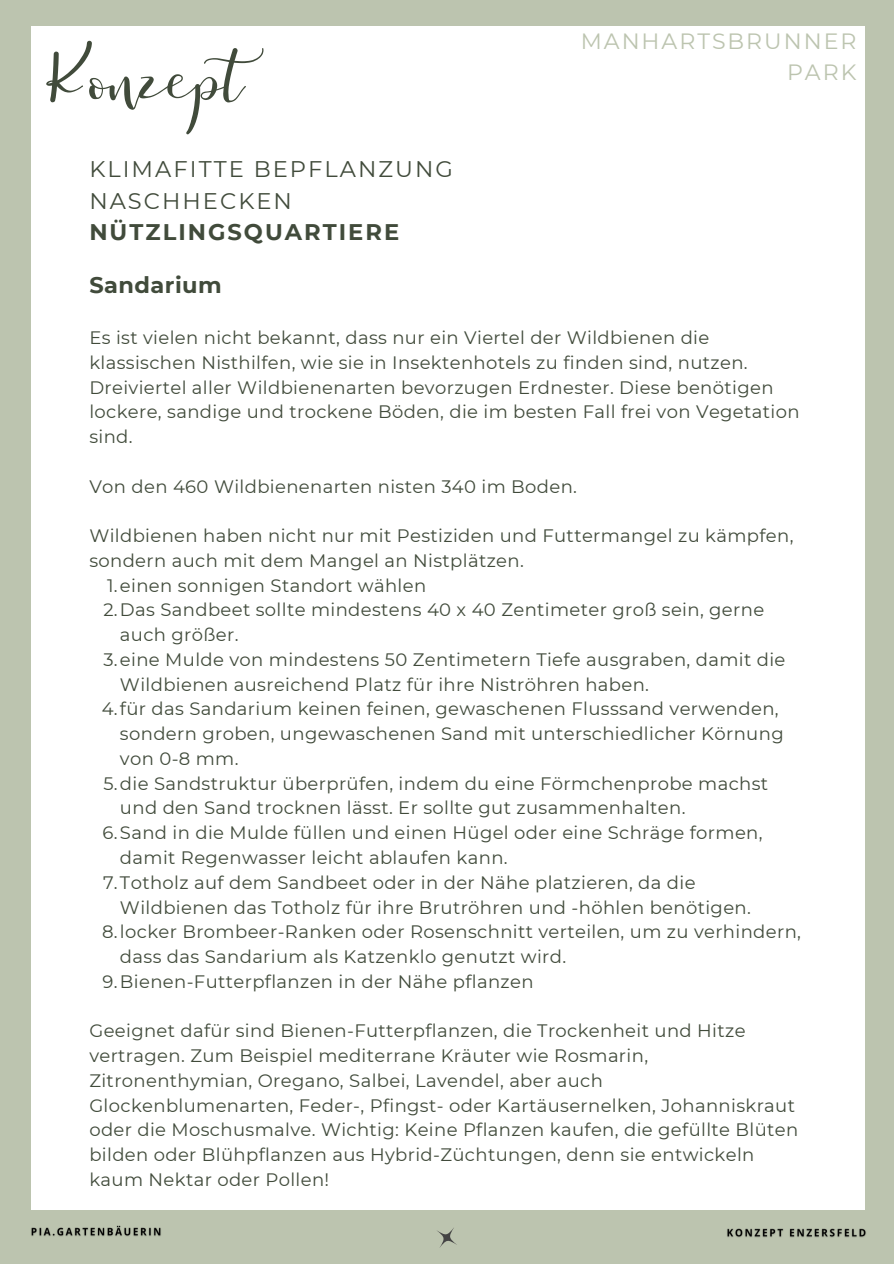
<style>
.page{position:relative;width:894px;height:1264px;background:#fff}
.page>*{position:absolute;margin:0;border:0;box-sizing:border-box;transform-origin:0 0}
.t1{font:61.65px "Just Write Solid";color:#414b3b}
.t2{font:22.65px/31.5px "Montserrat";letter-spacing:.09em;color:#414b3b}
.t3{font:700 22.5px "Montserrat";letter-spacing:.02em;color:#414b3b}
.t4{font:22.05px/30.3px "Montserrat";letter-spacing:.09em;color:#bcc4af;text-align:right}
.t5{font:18px/24.8px "Montserrat";letter-spacing:.02em;color:#414b3b}
.s1{font-weight:700}
</style>
<div class="page">
<div style="left:0;top:0;width:893px;height:1263px;background:#bcc4af"></div>
<svg style="left:437px;top:1228px;width:20px;height:20px"></svg>
<div style="left:31px;top:26px;width:833px;height:1184px;background:#fff"></div>
<img style="left:31px;top:1225px;width:130px;height:12px">
<img style="left:727px;top:1228px;width:139px;height:10px">
<h4 class="t1" style="left:46px;top:37px;width:239px">Konzept</h4>
<p class="t2" style="left:89px;top:153px;width:365px">KLIMAFITTE BEPFLANZUNG<br>NASCHHECKEN<br><span class="s1">NÜTZLINGSQUARTIERE</span></p>
<p class="t4" style="left:580px;top:26px;width:277px">MANHARTSBRUNNER<br>PARK</p>
<h2 class="t3" style="left:89px;top:271px;width:134px">Sandarium</h2>
<h1 class="t5" style="left:89px;top:325px;width:711px">Es ist vielen nicht bekannt, dass nur ein Viertel der Wildbienen die klassischen Nisthilfen, wie sie in Insektenhotels zu finden sind, nutzen.<br>Dreiviertel aller Wildbienenarten bevorzugen Erdnester. Diese benötigen lockere, sandige und trockene Böden, die im besten Fall frei von Vegetation sind.</h1>
<h2 class="t5" style="left:89px;top:474px;width:489px">Von den 460 Wildbienenarten nisten 340 im Boden.</h2>
<h3 class="t5" style="left:89px;top:523px;width:705px">Wildbienen haben nicht nur mit Pestiziden und Futtermangel zu kämpfen, sondern auch mit dem Mangel an Nistplätzen.</h3>
<h4 class="t5" style="left:107px;top:573px;width:320px">1.einen sonnigen Standort wählen</h4>
<h4 class="t5" style="left:120px;top:597px;width:645px;text-indent:-17px">2.Das Sandbeet sollte mindestens 40 x 40 Zentimeter groß sein, gerne auch größer.</h4>
<h4 class="t5" style="left:120px;top:647px;width:666px;text-indent:-17px">3.eine Mulde von mindestens 50 Zentimetern Tiefe ausgraben, damit die<br>Wildbienen ausreichend Platz für ihre Niströhren haben.</h4>
<p class="t5" style="left:120px;top:696px;width:665px;text-indent:-18px">4.für das Sandarium keinen feinen, gewaschenen Flusssand verwenden, sondern groben, ungewaschenen Sand mit unterschiedlicher Körnung von 0-8 mm.</p>
<p class="t5" style="left:120px;top:771px;width:649px;text-indent:-17px">5.die Sandstruktur überprüfen, indem du eine Förmchenprobe machst und den Sand trocknen lässt. Er sollte gut zusammenhalten.</p>
<p class="t5" style="left:120px;top:820px;width:644px;text-indent:-17px">6.Sand in die Mulde füllen und einen Hügel oder eine Schräge formen, damit Regenwasser leicht ablaufen kann.</p>
<p class="t5" style="left:120px;top:870px;width:632px;text-indent:-17px">7.Totholz auf dem Sandbeet oder in der Nähe platzieren, da die<br>Wildbienen das Totholz für ihre Brutröhren und -höhlen benötigen.</p>
<p class="t5" style="left:120px;top:919px;width:682px;text-indent:-18px">8.locker Brombeer-Ranken oder Rosenschnitt verteilen, um zu verhindern, dass das Sandarium als Katzenklo genutzt wird.</p>
<p class="t5" style="left:103px;top:969px;width:432px">9.Bienen-Futterpflanzen in der Nähe pflanzen</p>
<p class="t5" style="left:89px;top:1018px;width:710px">Geeignet dafür sind Bienen-Futterpflanzen, die Trockenheit und Hitze vertragen. Zum Beispiel mediterrane Kräuter wie Rosmarin, Zitronenthymian, Oregano, Salbei, Lavendel, aber auch Glockenblumenarten, Feder-, Pfingst- oder Kartäusernelken, Johanniskraut oder die Moschusmalve. Wichtig: Keine Pflanzen kaufen, die gefüllte Blüten bilden oder Blühpflanzen aus Hybrid-Züchtungen, denn sie entwickeln kaum Nektar oder Pollen!</p>
</div>
